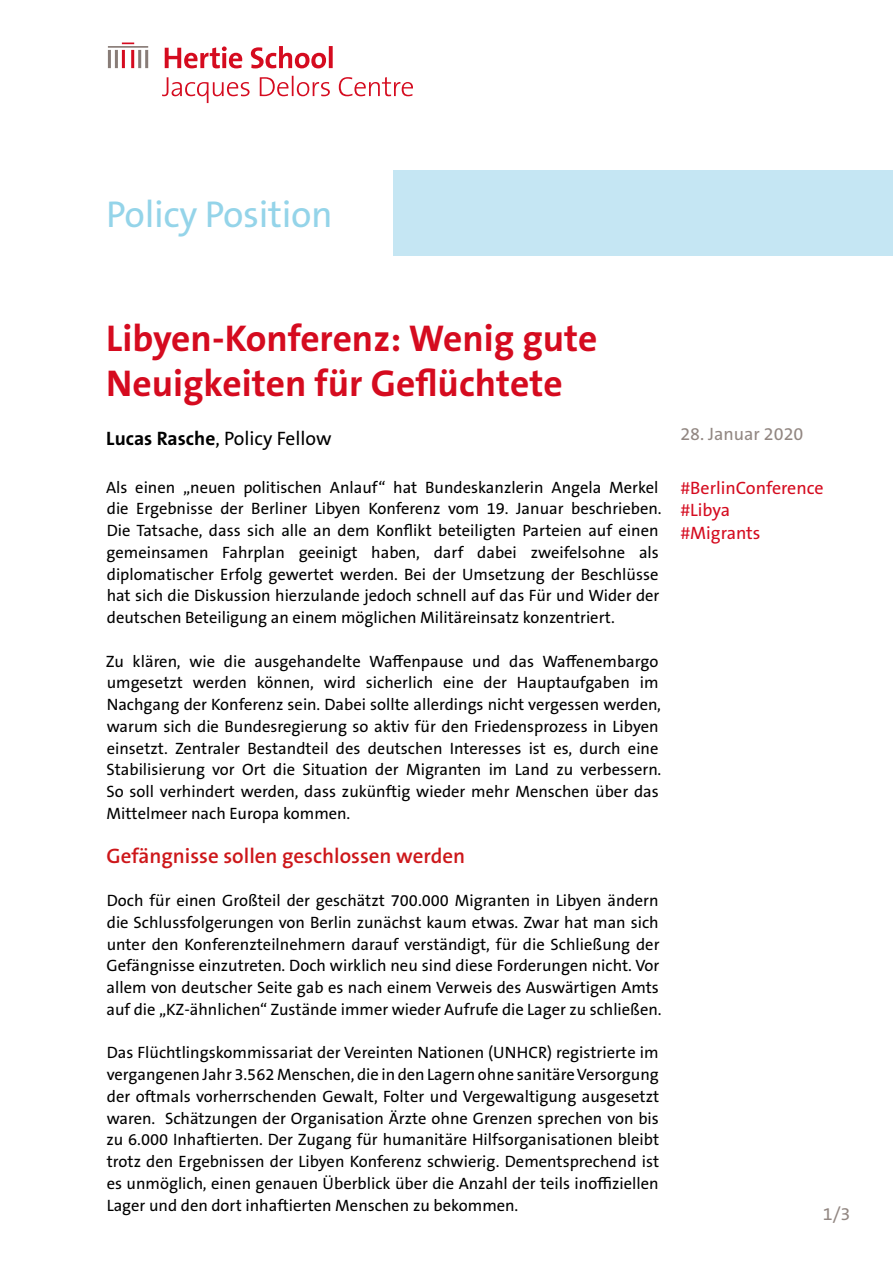
<style>
.page{position:relative;width:893px;height:1263px;background:#fff}
.page>*{position:absolute;margin:0;border:0;box-sizing:border-box;transform-origin:0 0}
.t1{font:700 37.5px/45px "The Sans B W7";color:#d50b1f}
.t2{font:37.5px "The Sans B W5 Plain";letter-spacing:-.01em;color:#94d4e9}
.t3{font:600 21px "The Sans B W6";color:#cd171a}
.t4{font:19.5px "The Sans B W5 Plain";color:#000}
.t5{font:18px/22.5px "The Sans B W5 Plain";color:#d50b1f}
.t6{font:18px "The Sans B W5 Plain";color:#928782}
.t7{font:16.5px/21.8px "The Sans B W5 Plain";color:#000}
.s1{font-family:"The Sans B W7";font-weight:700}
</style>
<div class="page">
<hr style="left:115px;top:50px;width:3px;height:18px;background:#887c77">
<hr style="left:108px;top:50px;width:3px;height:18px;background:#887c77">
<hr style="left:108px;top:46px;width:40px;height:2px;background:#887c77">
<svg style="left:122px;top:43px;width:291px;height:60px"></svg>
<div style="left:393px;top:170px;width:500px;height:85px;background:#c5e6f3"></div>
<h1 class="t2" style="left:106px;top:190px;width:228px">Policy Position</h1>
<h1 class="t1" style="left:106px;top:316px;width:493px">Libyen-Konferenz: Wenig gute<br>Neuigkeiten für Geflüchtete</h1>
<p class="t4" style="left:106px;top:426px;width:227px"><span class="s1">Lucas Rasche</span>, Policy Fellow</p>
<p class="t7" style="left:106px;top:476px;width:557px">Als einen „neuen politischen Anlauf“ hat Bundeskanzlerin Angela Merkel die Ergebnisse der Berliner Libyen Konferenz vom 19. Januar beschrieben.<br>Die Tatsache, dass sich alle an dem Konflikt beteiligten Parteien auf einen gemeinsamen Fahrplan geeinigt haben, darf dabei zweifelsohne als diplomatischer Erfolg gewertet werden. Bei der Umsetzung der Beschlüsse hat sich die Diskussion hierzulande jedoch schnell auf das Für und Wider der deutschen Beteiligung an einem möglichen Militäreinsatz konzentriert.</p>
<p class="t7" style="left:106px;top:650px;width:557px">Zu klären, wie die ausgehandelte Waffenpause und das Waffenembargo umgesetzt werden können, wird sicherlich eine der Hauptaufgaben im Nachgang der Konferenz sein. Dabei sollte allerdings nicht vergessen werden, warum sich die Bundesregierung so aktiv für den Friedensprozess in Libyen einsetzt. Zentraler Bestandteil des deutschen Interesses ist es, durch eine Stabilisierung vor Ort die Situation der Migranten im Land zu verbessern.<br>So soll verhindert werden, dass zukünftig wieder mehr Menschen über das Mittelmeer nach Europa kommen.</p>
<p class="t3" style="left:107px;top:842px;width:360px">Gefängnisse sollen geschlossen werden</p>
<p class="t7" style="left:107px;top:890px;width:556px">Doch für einen Großteil der geschätzt 700.000 Migranten in Libyen ändern die Schlussfolgerungen von Berlin zunächst kaum etwas. Zwar hat man sich unter den Konferenzteilnehmern darauf verständigt, für die Schließung der Gefängnisse einzutreten. Doch wirklich neu sind diese Forderungen nicht. Vor allem von deutscher Seite gab es nach einem Verweis des Auswärtigen Amts auf die „KZ-ähnlichen“ Zustände immer wieder Aufrufe die Lager zu schließen.</p>
<p class="t7" style="left:106px;top:1042px;width:554px;text-align:justify">Das Flüchtlingskommissariat der Vereinten Nationen (UNHCR) registrierte im vergangenen Jahr 3.562 Menschen, die in den Lagern ohne sanitäre Versorgung der oftmals vorherrschenden Gewalt, Folter und Vergewaltigung ausgesetzt waren. Schätzungen der Organisation Ärzte ohne Grenzen sprechen von bis zu 6.000 Inhaftierten. Der Zugang für humanitäre Hilfsorganisationen bleibt trotz den Ergebnissen der Libyen Konferenz schwierig. Dementsprechend ist es unmöglich, einen genauen Überblick über die Anzahl der teils inoffiziellen Lager und den dort inhaftierten Menschen zu bekommen.</p>
<p class="t6" style="left:680px;top:422px;width:125px">28. Januar 2020</p>
<p class="t5" style="left:680px;top:477px;width:145px">#BerlinConference #Libya<br>#Migrants</p>
<p class="t6" style="left:823px;top:1203px;width:29px">1/3</p>
</div>
